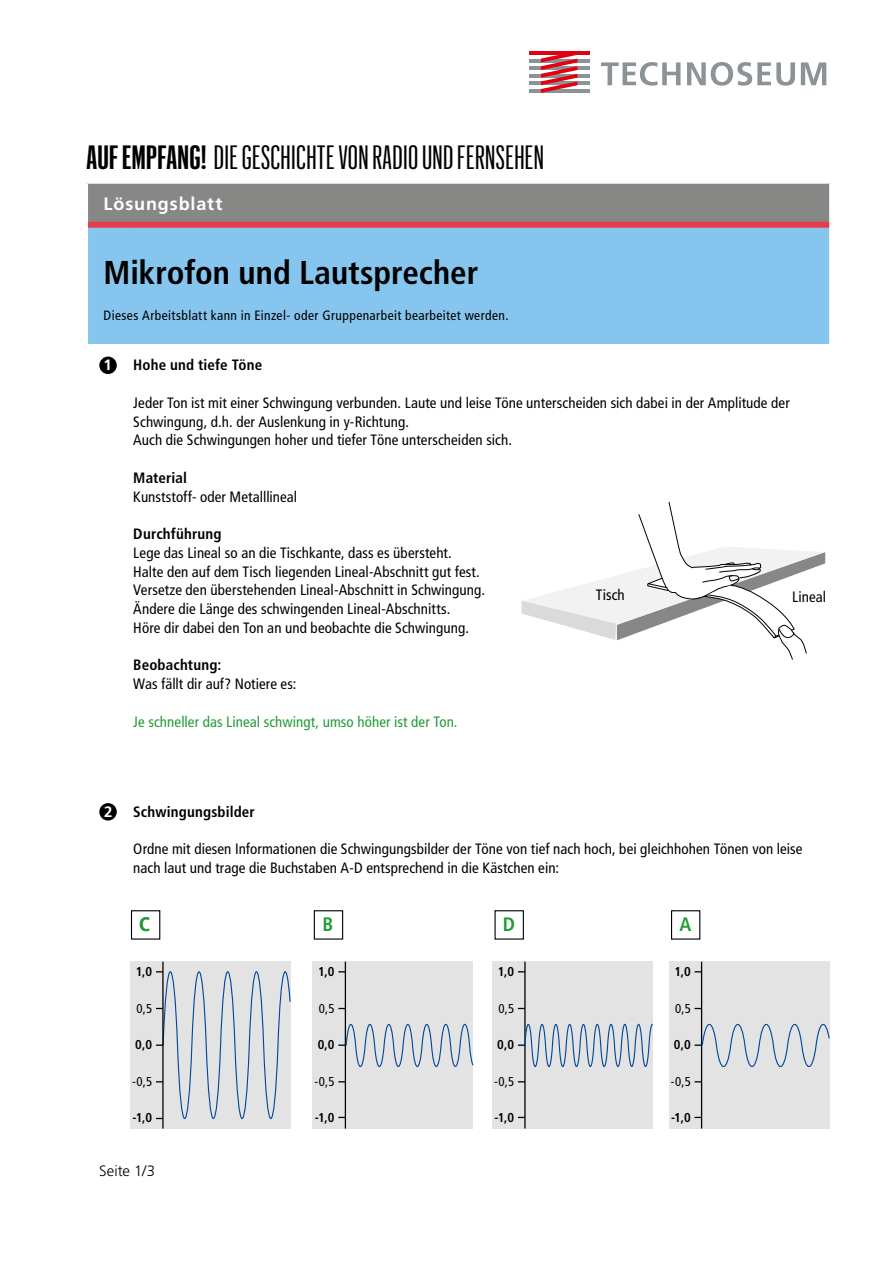
<style>
.page{position:relative;width:893px;height:1263px;background:#fff}
.page>*{position:absolute;margin:0;border:0;box-sizing:border-box;transform-origin:0 0}
.t1{font:33px "Graphik XX Cond";letter-spacing:.01em;color:#000}
.t2{font:700 condensed 33px "Frutiger LT Pro";color:#000}
.t3{font:700 condensed 19.5px "Frutiger LT Pro";color:#249b37}
.t4{font:700 18px "Frutiger LT Pro";letter-spacing:.05em;color:#fff}
.t5{font:condensed 15px/18.8px "Frutiger LT Pro";letter-spacing:.005em;color:#000}
.t6{font:700 condensed 15px "Frutiger LT Pro";letter-spacing:.01em;color:#000}
.t7{font:condensed 15px "Frutiger LT Pro";letter-spacing:.005em;color:#249b37}
.t8{font:300 15px "Frutiger LT Pro";color:#000}
.t9{font:700 15px "Frutiger LT Pro";color:#fff}
.t10{font:condensed 13.5px "Frutiger LT Pro";letter-spacing:.03em;color:#000}
.t11{font:700 condensed 12.9px "Frutiger LT Pro";color:#000}
.t12{font:condensed 12.9px "Frutiger LT Pro";color:#000}
.s1{font-weight:600}
</style>
<div class="page">
<div style="left:87px;top:182px;width:744px;height:43px;background:#878786"></div>
<div style="left:87px;top:225px;width:744px;height:119px;background:#86c5ed"></div>
<hr style="left:85px;top:181px;width:44px;height:3px;background:#fff">
<hr style="left:85px;top:184px;width:3px;height:41px;background:#fff">
<hr style="left:129px;top:181px;width:703px;height:3px;background:#fff">
<hr style="left:829px;top:184px;width:3px;height:41px;background:#fff">
<hr style="left:85px;top:225px;width:3px;height:119px;background:#fff">
<hr style="left:829px;top:225px;width:3px;height:119px;background:#fff">
<div style="left:88px;top:222px;width:41px;height:6px;background:#e83b4e"></div>
<div style="left:129px;top:222px;width:700px;height:6px;background:#e83b4e"></div>
<div style="left:99px;top:357px;width:18px;height:17px;background:#000;border-radius:50%"></div>
<div style="left:99px;top:803px;width:18px;height:17px;background:#000;border-radius:50%"></div>
<hr style="left:529px;top:51px;width:61px;height:4px;background:#e3000f">
<hr style="left:529px;top:59px;width:61px;height:3px;background:#8c9397">
<hr style="left:529px;top:66px;width:61px;height:4px;background:#8c9397">
<hr style="left:529px;top:74px;width:61px;height:4px;background:#8c9397">
<hr style="left:529px;top:81px;width:61px;height:4px;background:#8c9397">
<hr style="left:529px;top:89px;width:61px;height:4px;background:#8c9397">
<svg style="left:541px;top:55px;width:36px;height:38px"></svg>
<svg style="left:601px;top:62px;width:225px;height:24px"></svg>
<div style="left:669px;top:962px;width:160px;height:167px;background:#e3e3e3"></div>
<hr style="left:701px;top:962px;width:1px;height:166px;background:#000">
<div style="left:492px;top:962px;width:161px;height:167px;background:#e3e3e3"></div>
<hr style="left:524px;top:962px;width:2px;height:166px;background:#000">
<div style="left:312px;top:962px;width:161px;height:167px;background:#e3e3e3"></div>
<hr style="left:345px;top:962px;width:1px;height:166px;background:#000">
<svg style="left:518px;top:1016px;width:135px;height:59px"></svg>
<svg style="left:338px;top:1016px;width:136px;height:59px"></svg>
<svg style="left:695px;top:1016px;width:135px;height:59px"></svg>
<div style="left:130px;top:962px;width:161px;height:167px;background:#e3e3e3"></div>
<svg style="left:156px;top:961px;width:135px;height:168px"></svg>
<div style="left:131px;top:910px;width:29px;height:29px;border:1px solid #000"></div>
<div style="left:314px;top:910px;width:29px;height:29px;border:1px solid #000"></div>
<div style="left:494px;top:910px;width:30px;height:29px;border:1px solid #000"></div>
<div style="left:671px;top:910px;width:29px;height:29px;border:1px solid #000"></div>
<svg style="left:521px;top:501px;width:304px;height:159px"></svg>
<p class="t1" style="left:86px;top:136px;width:459px"><span class="s1">AUF EMPFANG!</span> DIE GESCHICHTE VON RADIO UND FERNSEHEN</p>
<p class="t4" style="left:104px;top:193px;width:120px">Lösungsblatt</p>
<p class="t2" style="left:104px;top:252px;width:376px">Mikrofon und Lautsprecher</p>
<p class="t10" style="left:104px;top:308px;width:407px">Dieses Arbeitsblatt kann in Einzel- oder Gruppenarbeit bearbeitet werden.</p>
<p class="t9" style="left:103px;top:356px;width:10px">1</p>
<p class="t6" style="left:133px;top:356px;width:130px">Hohe und tiefe Töne</p>
<p class="t5" style="left:133px;top:393px;width:658px">Jeder Ton ist mit einer Schwingung verbunden. Laute und leise Töne unterscheiden sich dabei in der Amplitude der<br>Schwingung, d.h. der Auslenkung in y-Richtung.</p>
<p class="t5" style="left:133px;top:431px;width:380px">Auch die Schwingungen hoher und tiefer Töne unterscheiden sich.</p>
<p class="t6" style="left:133px;top:469px;width:55px">Material</p>
<p class="t5" style="left:133px;top:487px;width:165px">Kunststoff- oder Metalllineal</p>
<p class="t6" style="left:133px;top:525px;width:90px">Durchführung</p>
<p class="t5" style="left:133px;top:543px;width:320px">Lege das Lineal so an die Tischkante, dass es übersteht.</p>
<p class="t5" style="left:133px;top:562px;width:348px">Halte den auf dem Tisch liegenden Lineal-Abschnitt gut fest.</p>
<p class="t5" style="left:133px;top:581px;width:353px">Versetze den überstehenden Lineal-Abschnitt in Schwingung.</p>
<p class="t5" style="left:133px;top:600px;width:319px">Ändere die Länge des schwingenden Lineal-Abschnitts.</p>
<p class="t5" style="left:133px;top:618px;width:337px">Höre dir dabei den Ton an und beobachte die Schwingung.</p>
<p class="t6" style="left:133px;top:656px;width:90px">Beobachtung:</p>
<p class="t5" style="left:133px;top:675px;width:165px">Was fällt dir auf? Notiere es:</p>
<p class="t7" style="left:133px;top:713px;width:326px">Je schneller das Lineal schwingt, umso höher ist der Ton.</p>
<p class="t5" style="left:596px;top:585px;width:30px">Tisch</p>
<p class="t5" style="left:792px;top:587px;width:35px">Lineal</p>
<p class="t9" style="left:104px;top:802px;width:10px">2</p>
<p class="t6" style="left:133px;top:803px;width:123px">Schwingungsbilder</p>
<p class="t5" style="left:133px;top:840px;width:671px">Ordne mit diesen Informationen die Schwingungsbilder der Töne von tief nach hoch, bei gleichhohen Tönen von leise nach laut und trage die Buchstaben A-D entsprechend in die Kästchen ein:</p>
<p class="t3" style="left:139px;top:913px;width:12px">C</p>
<p class="t3" style="left:323px;top:913px;width:12px">B</p>
<p class="t3" style="left:503px;top:913px;width:14px">D</p>
<p class="t3" style="left:679px;top:913px;width:13px">A</p>
<p class="t11" style="left:136px;top:964px;width:18px">1,0</p>
<p class="t12" style="left:137px;top:1000px;width:17px">0,5</p>
<p class="t11" style="left:135px;top:1037px;width:18px">0,0</p>
<p class="t12" style="left:132px;top:1074px;width:21px">-0,5</p>
<p class="t11" style="left:132px;top:1110px;width:21px">-1,0</p>
<p class="t8" style="left:99px;top:1162px;width:57px">Seite 1/3</p>
<p class="t11" style="left:318px;top:964px;width:18px">1,0</p>
<p class="t12" style="left:319px;top:1000px;width:17px">0,5</p>
<p class="t11" style="left:318px;top:1037px;width:18px">0,0</p>
<p class="t12" style="left:315px;top:1074px;width:21px">-0,5</p>
<p class="t11" style="left:315px;top:1110px;width:21px">-1,0</p>
<p class="t11" style="left:498px;top:964px;width:18px">1,0</p>
<p class="t12" style="left:499px;top:1000px;width:17px">0,5</p>
<p class="t11" style="left:497px;top:1037px;width:18px">0,0</p>
<p class="t12" style="left:494px;top:1074px;width:21px">-0,5</p>
<p class="t11" style="left:494px;top:1110px;width:21px">-1,0</p>
<p class="t11" style="left:674px;top:964px;width:18px">1,0</p>
<p class="t12" style="left:675px;top:1000px;width:17px">0,5</p>
<p class="t11" style="left:674px;top:1037px;width:18px">0,0</p>
<p class="t12" style="left:671px;top:1074px;width:21px">-0,5</p>
<p class="t11" style="left:671px;top:1110px;width:21px">-1,0</p>
</div>
